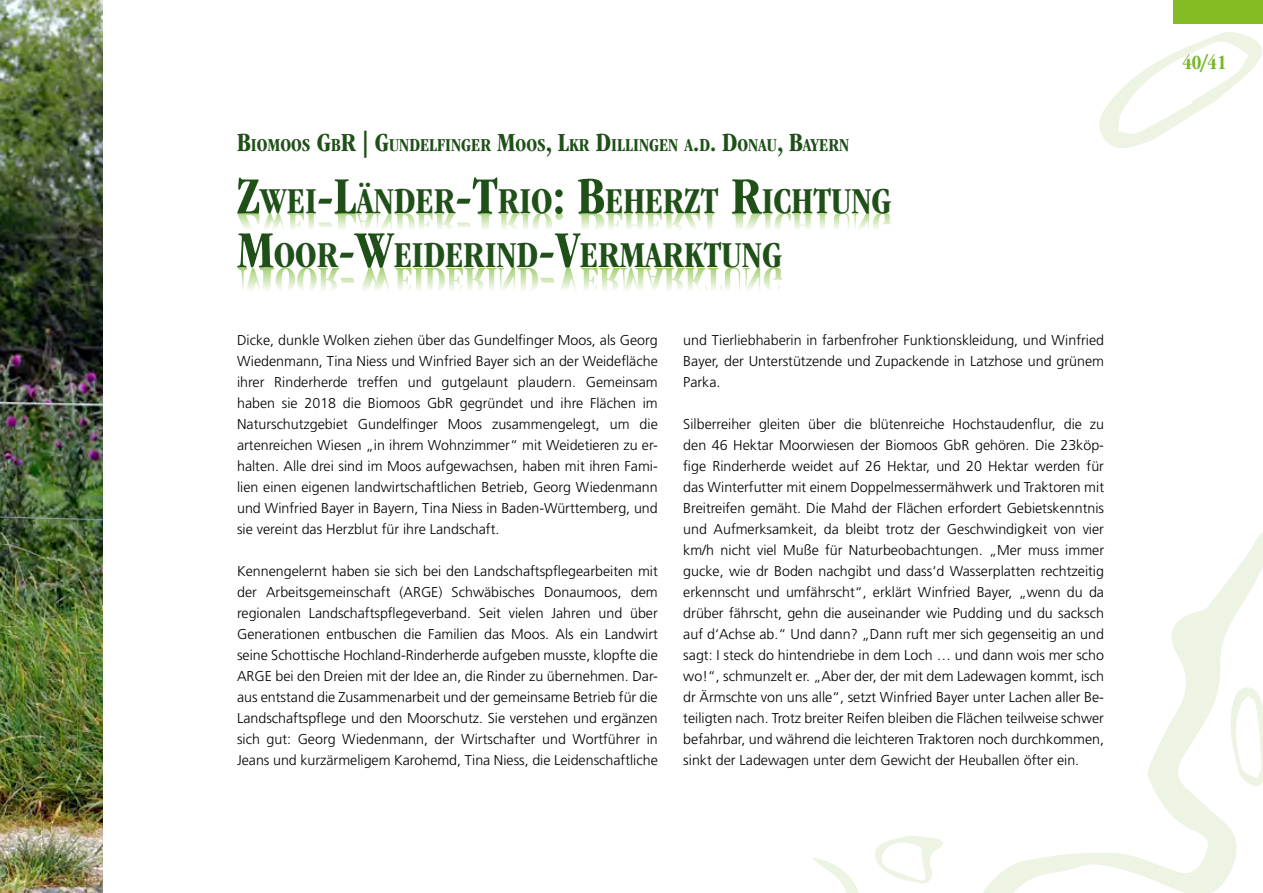
<style>
.page{position:relative;width:1263px;height:893px;background:#fff}
.page>*{position:absolute;margin:0;border:0;box-sizing:border-box;transform-origin:0 0}
.t1{font:700 condensed 37.8px/54px "ITC Garamond Std";color:#1f5018}
.t2{font:700 condensed 21px "ITC Garamond Std";color:#75b72a}
.Kapitel-Titel_ohne_I{font:700 condensed 18.9px "ITC Garamond Std";color:#1f5018}
.LT_2-Sp{font:300 14.25px/21px "Frutiger LT Std";color:#000;text-align:justify}
.s1{font-size:27px}
.s2{font-size:54px}
</style>
<div class="page">
<div style="left:1174px;top:0;width:89px;height:23px;background:#85bb23"></div>
<svg style="left:237px;top:213px;width:654px;height:16px"></svg>
<svg style="left:910px;top:532px;width:353px;height:361px"></svg>
<svg style="left:1227px;top:687px;width:36px;height:102px"></svg>
<svg style="left:813px;top:836px;width:131px;height:57px"></svg>
<svg style="left:1099px;top:32px;width:163px;height:116px"></svg>
<img style="left:0;top:0;width:102px;height:893px">
<svg style="left:238px;top:267px;width:545px;height:23px"></svg>
<h2 class="Kapitel-Titel_ohne_I" style="left:237px;top:134px;width:614px"><span class="s1">B</span>IOMOOS <span class="s1">G</span>B<span class="s1">R | G</span>UNDELFINGER <span class="s1">M</span>OOS<span class="s1">, L</span>KR <span class="s1">D</span>ILLINGEN A<span class="s1">.</span>D<span class="s1">. D</span>ONAU<span class="s1">, B</span>AYERN</h2>
<h1 class="t1" style="left:237px;top:175px;width:656px"><span class="s2">Z</span>WEI<span class="s2">-L</span>ÄNDER<span class="s2">-T</span>RIO<span class="s2">: B</span>EHERZT <span class="s2">R</span>ICHTUNG<br><span class="s2">M</span>OOR<span class="s2">-W</span>EIDERIND<span class="s2">-V</span>ERMARKTUNG</h1>
<p class="LT_2-Sp" style="left:237px;top:330px;width:422px">Dicke, dunkle Wolken ziehen über das Gundelfinger Moos, als Georg Wiedenmann, Tina Niess und Winfried Bayer sich an der Weidefläche ihrer Rinderherde treffen und gutgelaunt plaudern. Gemeinsam haben sie 2018 die Biomoos GbR gegründet und ihre Flächen im Naturschutzgebiet Gundelfinger Moos zusammengelegt, um die artenreichen Wiesen „in ihrem Wohnzimmer“ mit Weidetieren zu er&shy;halten. Alle drei sind im Moos aufgewachsen, haben mit ihren Fami&shy;lien einen eigenen landwirtschaftlichen Betrieb, Georg Wiedenmann und Winfried Bayer in Bayern, Tina Niess in Baden-Württemberg, und sie vereint das Herzblut für ihre Landschaft.</p>
<p class="LT_2-Sp" style="left:237px;top:561px;width:422px">Kennengelernt haben sie sich bei den Landschaftspflegearbeiten mit der Arbeitsgemeinschaft (ARGE) Schwäbisches Donaumoos, dem regionalen Landschaftspflegeverband. Seit vielen Jahren und über Generationen entbuschen die Familien das Moos. Als ein Landwirt seine Schottische Hochland-Rinderherde aufgeben musste, klopfte die ARGE bei den Dreien mit der Idee an, die Rinder zu übernehmen. Dar&shy;aus entstand die Zusammenarbeit und der gemeinsame Betrieb für die Landschaftspflege und den Moorschutz. Sie verstehen und ergänzen sich gut: Georg Wiedenmann, der Wirtschafter und Wortführer in Jeans und kurzärmeligem Karohemd, Tina Niess, die Leidenschaftliche</p>
<p class="LT_2-Sp" style="left:683px;top:330px;width:422px">und Tierliebhaberin in farbenfroher Funktionskleidung, und Winfried Bayer, der Unterstützende und Zupackende in Latzhose und grünem Parka.</p>
<p class="LT_2-Sp" style="left:683px;top:414px;width:422px">Silberreiher gleiten über die blütenreiche Hochstaudenflur, die zu den 46 Hektar Moorwiesen der Biomoos GbR gehören. Die 23köp&shy;fige Rinderherde weidet auf 26 Hektar, und 20 Hektar werden für das Winterfutter mit einem Doppelmessermähwerk und Traktoren mit Breitreifen gemäht. Die Mahd der Flächen erfordert Gebietskenntnis und Aufmerksamkeit, da bleibt trotz der Geschwindigkeit von vier km/h nicht viel Muße für Naturbeobachtungen. „Mer muss immer gucke, wie dr Boden nachgibt und dass‘d Wasserplatten rechtzeitig erkennscht und umfährscht“, erklärt Winfried Bayer, „wenn du da drüber fährscht, gehn die auseinander wie Pudding und du sacksch auf d‘Achse ab.“ Und dann? „Dann ruft mer sich gegenseitig an und sagt: I steck do hintendriebe in dem Loch … und dann wois mer scho wo!“, schmunzelt er. „Aber der, der mit dem Ladewagen kommt, isch dr Ärmschte von uns alle“, setzt Winfried Bayer unter Lachen aller Be&shy;teiligten nach. Trotz breiter Reifen bleiben die Flächen teilweise schwer befahrbar, und während die leichteren Traktoren noch durchkommen, sinkt der Ladewagen unter dem Gewicht der Heuballen öfter ein.</p>
<h2 class="t2" style="left:1182px;top:51px;width:46px">40/41</h2>
</div>
